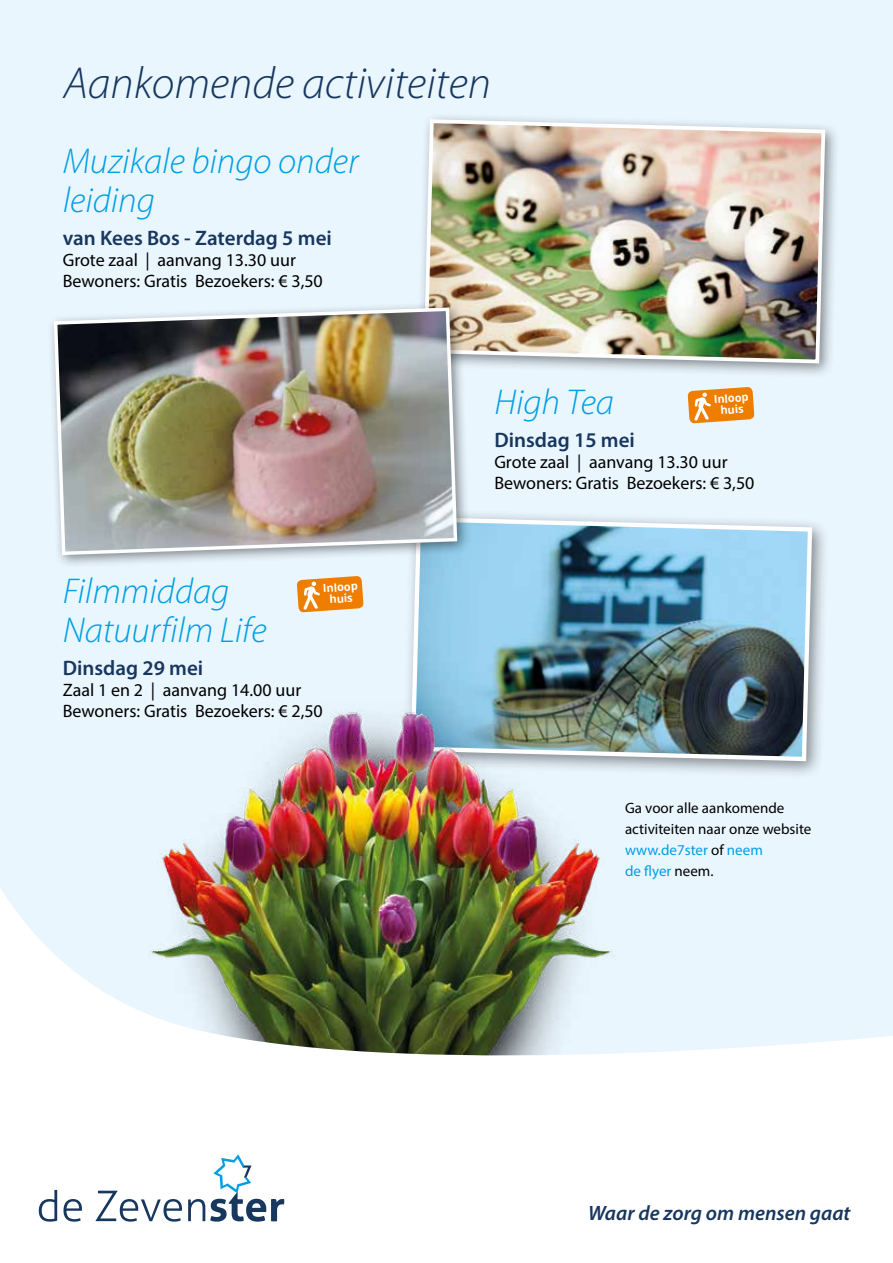
<style>
.page{position:relative;width:893px;height:1263px;background:#fff}
.page>*{position:absolute;margin:0;border:0;box-sizing:border-box;transform-origin:0 0}
.t1{font:italic 300 45px "Myriad Pro";color:#17375f}
.t2{font:italic 300 36px/39px "Myriad Pro";color:#009fe3}
.t3{font:600 21px "Myriad Pro";color:#17375f}
.t4{font:italic 600 20.7px "Myriad Pro";color:#17375f}
.t5{font:18px/21px "Myriad Pro";color:#000}
.t6{font:15px/21px "Myriad Pro";color:#000}
.t7{font:700 10.95px/11.4px "Open Sans";color:#fff;text-align:center}
.s1{color:#009fe3}
</style>
<div class="page">
<div style="left:0;top:0;width:893px;height:1080px;background:#eaf6fe"></div>
<div style="left:401px;top:508px;width:429px;height:271px;background:#000;opacity:.45"></div>
<img style="left:408px;top:515px;width:406px;height:248px">
<div style="left:416px;top:112px;width:424px;height:267px;background:#000;opacity:.45"></div>
<img style="left:422px;top:117px;width:405px;height:248px">
<div style="left:47px;top:300px;width:424px;height:269px;background:#000;opacity:.45"></div>
<img style="left:52px;top:306px;width:407px;height:251px">
<svg style="left:687px;top:387px;width:67px;height:36px;background:#ef9737"></svg>
<svg style="left:297px;top:576px;width:67px;height:36px;background:#ef9737"></svg>
<img style="left:162px;top:675px;width:513px;height:189px">
<svg style="left:0;top:864px;width:893px;height:358px;fill:#fff"></svg>
<svg style="left:39px;top:1190px;width:18px;height:31px"></svg>
<svg style="left:63px;top:1199px;width:19px;height:22px"></svg>
<svg style="left:96px;top:1191px;width:86px;height:30px"></svg>
<svg style="left:188px;top:1154px;width:96px;height:67px"></svg>
<h1 class="t1" style="left:64px;top:59px;width:429px">Aankomende activiteiten</h1>
<h2 class="t2" style="left:63px;top:142px;width:297px">Muzikale bingo onder leiding</h2>
<p class="t3" style="left:63px;top:226px;width:271px">van Kees Bos - Zaterdag 5 mei</p>
<p class="t5" style="left:63px;top:249px;width:262px">Grote zaal | aanvang 13.30 uur<br>Bewoners: Gratis Bezoekers: € 3,50</p>
<h2 class="t2" style="left:63px;top:572px;width:205px">Filmmiddag<br>Natuurfilm Life</h2>
<p class="t3" style="left:63px;top:656px;width:142px">Dinsdag 29 mei</p>
<p class="t5" style="left:63px;top:679px;width:262px">Zaal 1 en 2 | aanvang 14.00 uur<br>Bewoners: Gratis Bezoekers: € 2,50</p>
<p class="t7" style="left:323px;top:582px;width:36px;rotate:-4deg">Inloop huis</p>
<h2 class="t2" style="left:494px;top:383px;width:121px">High Tea</h2>
<p class="t3" style="left:494px;top:428px;width:142px">Dinsdag 15 mei</p>
<p class="t5" style="left:494px;top:451px;width:262px">Grote zaal | aanvang 13.30 uur<br>Bewoners: Gratis Bezoekers: € 3,50</p>
<p class="t7" style="left:713px;top:393px;width:36px;rotate:-4deg">Inloop huis</p>
<p class="t6" style="left:625px;top:797px;width:188px">Ga voor alle aankomende activiteiten naar onze website <span class="s1">www.de7ster</span> of <span class="s1">neem<br>de flyer</span> neem.</p>
<p class="t4" style="left:588px;top:1200px;width:264px">Waar de zorg om mensen gaat</p>
</div>
